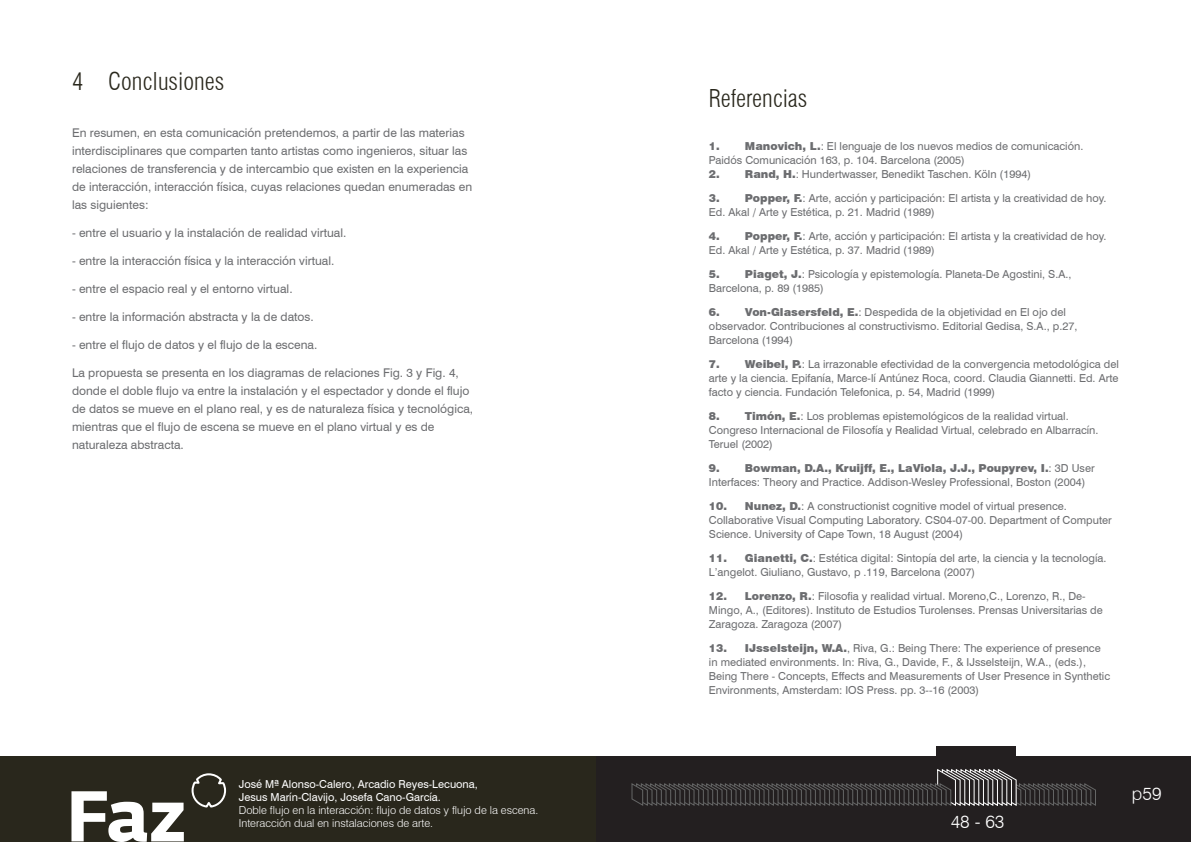
<style>
.page{position:relative;width:1191px;height:842px;background:#fff}
.page>*{position:absolute;margin:0;border:0;box-sizing:border-box;transform-origin:0 0}
.t1{font:300 condensed 24px "Swiss 721 BT";color:#29271c}
.t2{font:300 18px "Swiss 721 BT";color:#fff}
.t3{font:12px/18px "Swiss 721 BT";color:#6c6d70}
.t4{font:11px/14px "Swiss 721 BT";color:#6c6d70}
.t5{font:300 11px/13.2px "Swiss 721 BT";color:#fff}
.t6{font:11px/13.2px "Swiss 721 BT";color:#fff}
.s1{font-weight:900}
</style>
<div class="page">
<div style="left:595px;top:757px;width:596px;height:85px;background:#231f20"></div>
<div style="left:936px;top:746px;width:79px;height:21px;background:#231f20"></div>
<svg style="left:631px;top:769px;width:465px;height:37px"></svg>
<div style="left:0;top:757px;width:595px;height:85px;background:#29271c"></div>
<svg style="left:71px;top:791px;width:113px;height:51px"></svg>
<svg style="left:191px;top:773px;width:36px;height:35px"></svg>
<h1 class="t1" style="left:72px;top:67px;width:154px">4 Conclusiones</h1>
<p class="t3" style="left:72px;top:124px;width:402px">En resumen, en esta comunicación pretendemos, a partir de las materias interdisciplinares que comparten tanto artistas como ingenieros, situar las relaciones de transferencia y de intercambio que existen en la experiencia de interacción, interacción física, cuyas relaciones quedan enumeradas en las siguientes:</p>
<p class="t3" style="left:72px;top:224px;width:276px">- entre el usuario y la instalación de realidad virtual.</p>
<p class="t3" style="left:72px;top:252px;width:264px">- entre la interacción física y la interacción virtual.</p>
<p class="t3" style="left:72px;top:280px;width:222px">- entre el espacio real y el entorno virtual.</p>
<p class="t3" style="left:72px;top:308px;width:243px">- entre la información abstracta y la de datos.</p>
<p class="t3" style="left:72px;top:336px;width:247px">- entre el flujo de datos y el flujo de la escena.</p>
<p class="t3" style="left:72px;top:364px;width:402px">La propuesta se presenta en los diagramas de relaciones Fig. 3 y Fig. 4, donde el doble flujo va entre la instalación y el espectador y donde el flujo de datos se mueve en el plano real, y es de naturaleza física y tecnológica, mientras que el flujo de escena se mueve en el plano virtual y es de naturaleza abstracta.</p>
<p class="t6" style="left:239px;top:777px;width:241px">José Mª Alonso-Calero, Arcadio Reyes-Lecuona,<br>Jesus Marín-Clavijo, Josefa Cano-García.</p>
<p class="t5" style="left:239px;top:803px;width:301px">Doble flujo en la interacción: flujo de datos y flujo de la escena.<br>Interacción dual en instalaciones de arte.</p>
<h1 class="t1" style="left:709px;top:84px;width:100px">Referencias</h1>
<p class="t4" style="left:709px;top:139px;width:376px"><span class="s1">1. Manovich, L.</span>: El lenguaje de los nuevos medios de comunicación.<br>Paidós Comunicación 163, p. 104. Barcelona (2005)</p>
<p class="t4" style="left:709px;top:167px;width:324px"><span class="s1">2. Rand, H.</span>: Hundertwasser, Benedikt Taschen. Köln (1994)</p>
<p class="t4" style="left:709px;top:191px;width:399px"><span class="s1">3. Popper, F.</span>: Arte, acción y participación: El artista y la creatividad de hoy.<br>Ed. Akal / Arte y Estética, p. 21. Madrid (1989)</p>
<p class="t4" style="left:709px;top:229px;width:399px"><span class="s1">4. Popper, F.</span>: Arte, acción y participación: El artista y la creatividad de hoy.<br>Ed. Akal / Arte y Estética, p. 37. Madrid (1989)</p>
<p class="t4" style="left:709px;top:267px;width:364px"><span class="s1">5. Piaget, J.</span>: Psicología y epistemología. Planeta-De Agostini, S.A.,<br>Barcelona, p. 89 (1985)</p>
<p class="t4" style="left:709px;top:305px;width:370px"><span class="s1">6. Von-Glasersfeld, E.</span>: Despedida de la objetividad en El ojo del observador. Contribuciones al constructivismo. Editorial Gedisa, S.A., p.27,<br>Barcelona (1994)</p>
<p class="t4" style="left:709px;top:357px;width:411px;text-align:justify"><span class="s1">7. Weibel, P.</span>: La irrazonable efectividad de la convergencia metodológica del arte y la ciencia. Epifanía, Marce-lí Antúnez Roca, coord. Claudia Giannetti. Ed. Arte facto y ciencia. Fundación Telefonica, p. 54, Madrid (1999)</p>
<p class="t4" style="left:709px;top:409px;width:391px"><span class="s1">8. Timón, E.</span>: Los problemas epistemológicos de la realidad virtual.<br>Congreso Internacional de Filosofía y Realidad Virtual, celebrado en Albarracín.<br>Teruel (2002)</p>
<p class="t4" style="left:709px;top:461px;width:387px"><span class="s1">9. Bowman, D.A., Kruijff, E., LaViola, J.J., Poupyrev, I.</span>: 3D User<br>Interfaces: Theory and Practice. Addison-Wesley Professional, Boston (2004)</p>
<p class="t4" style="left:709px;top:499px;width:404px"><span class="s1">10. Nunez, D.</span>: A constructionist cognitive model of virtual presence.<br>Collaborative Visual Computing Laboratory. CS04-07-00. Department of Computer<br>Science. University of Cape Town, 18 August (2004)</p>
<p class="t4" style="left:709px;top:551px;width:399px"><span class="s1">11. Gianetti, C.</span>: Estética digital: Sintopía del arte, la ciencia y la tecnología.<br>L’angelot. Giuliano, Gustavo, p .119, Barcelona (2007)</p>
<p class="t4" style="left:709px;top:589px;width:395px"><span class="s1">12. Lorenzo, R.</span>: Filosofia y realidad virtual. Moreno,C., Lorenzo, R., De-<br>Mingo, A., (Editores). Instituto de Estudios Turolenses. Prensas Universitarias de<br>Zaragoza. Zaragoza (2007)</p>
<p class="t4" style="left:709px;top:641px;width:403px"><span class="s1">13. IJsselsteijn, W.A.</span>, Riva, G.: Being There: The experience of presence in mediated environments. In: Riva, G., Davide, F., &amp; IJsselsteijn, W.A., (eds.), Being There - Concepts, Effects and Measurements of User Presence in Synthetic Environments, Amsterdam: IOS Press. pp. 3--16 (2003)</p>
<h2 class="t2" style="left:950px;top:810px;width:55px">48 - 63</h2>
<h2 class="t2" style="left:1132px;top:782px;width:31px">p59</h2>
</div>
